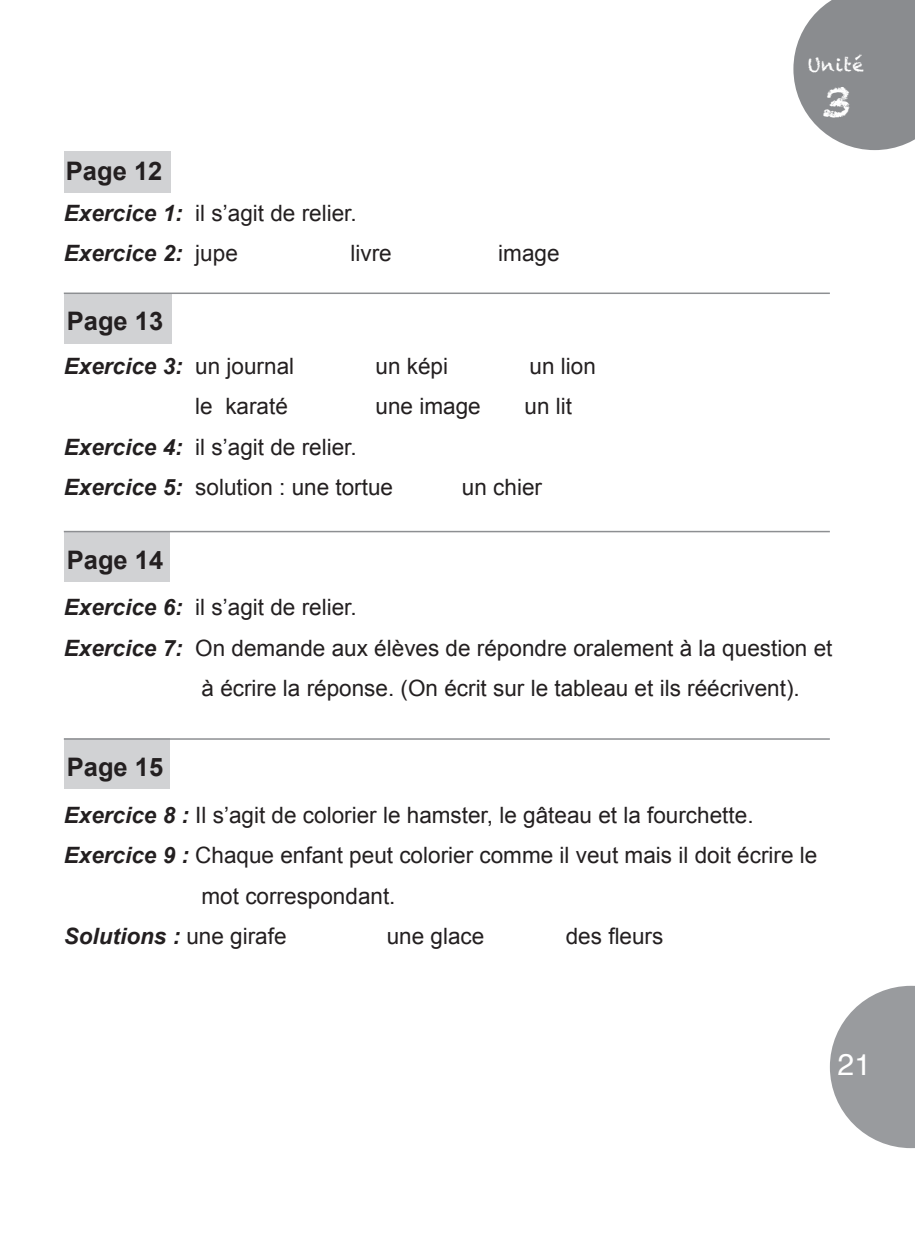
<style>
.page{position:relative;width:915px;height:1234px;background:#fff}
.page>*{position:absolute;margin:0;border:0;box-sizing:border-box;transform-origin:0 0}
.t1{font:42.6px "Chalkduster";color:#fff}
.t2{font:30px "Helvetica";color:#fff}
.t3{font:700 25.5px "Arial";color:#231f20}
.t4{font:22.5px "Arial";color:#231f20}
.t5{font:italic 700 22.5px "Arial";color:#231f20}
.t6{font:18px "Chalkduster";letter-spacing:.045em;color:#fff}
.s1{font-weight:700;font-style:italic}
.s2{font-weight:400;font-style:normal}
</style>
<div class="page">
<svg style="left:793px;top:0;width:121px;height:150px;background:#999b9d"></svg>
<svg style="left:829px;top:985px;width:85px;height:162px"></svg>
<div style="left:64px;top:293px;width:107px;height:50px;background:#d1d2d4"></div>
<div style="left:64px;top:531px;width:105px;height:50px;background:#d1d2d4"></div>
<div style="left:64px;top:738px;width:105px;height:50px;background:#d1d2d4"></div>
<div style="left:64px;top:151px;width:106px;height:42px;background:#d1d2d4"></div>
<hr style="left:64px;top:292px;width:765px;height:2px;background:#8d8f92">
<hr style="left:64px;top:530px;width:765px;height:2px;background:#8d8f92">
<hr style="left:64px;top:738px;width:765px;height:1px;background:#8d8f92">
<p class="t3" style="left:66px;top:154px;width:98px">Page 12</p>
<p class="t4" style="left:64px;top:198px;width:294px"><span class="s1">Exercice 1:</span> il s’agit de relier.</p>
<p class="t5" style="left:64px;top:238px;width:175px">Exercice 2: <span class="s2">jupe</span></p>
<p class="t4" style="left:350px;top:238px;width:43px">livre</p>
<p class="t4" style="left:498px;top:238px;width:63px">image</p>
<p class="t3" style="left:67px;top:304px;width:98px">Page 13</p>
<p class="t5" style="left:64px;top:351px;width:232px">Exercice 3: <span class="s2">un journal</span></p>
<p class="t4" style="left:375px;top:351px;width:74px">un képi</p>
<p class="t4" style="left:529px;top:351px;width:68px">un lion</p>
<p class="t4" style="left:195px;top:391px;width:94px">le karaté</p>
<p class="t4" style="left:375px;top:391px;width:107px">une image</p>
<p class="t4" style="left:524px;top:391px;width:49px">un lit</p>
<p class="t4" style="left:64px;top:432px;width:294px"><span class="s1">Exercice 4:</span> il s’agit de relier.</p>
<p class="t4" style="left:64px;top:472px;width:330px"><span class="s1">Exercice 5:</span> solution : une tortue</p>
<p class="t4" style="left:462px;top:472px;width:82px">un chier</p>
<p class="t3" style="left:67px;top:542px;width:98px">Page 14</p>
<p class="t6" style="left:807px;top:54px;width:58px">Unité</p>
<p class="t1" style="left:821px;top:77px;width:31px">3</p>
<p class="t4" style="left:64px;top:592px;width:294px"><span class="s1">Exercice 6:</span> il s’agit de relier.</p>
<p class="t4" style="left:64px;top:633px;width:769px"><span class="s1">Exercice 7:</span> On demande aux élèves de répondre oralement à la question et</p>
<p class="t4" style="left:201px;top:673px;width:599px">à écrire la réponse. (On écrit sur le tableau et ils réécrivent).</p>
<p class="t3" style="left:67px;top:750px;width:98px">Page 15</p>
<p class="t4" style="left:64px;top:799px;width:691px"><span class="s1">Exercice 8 :</span> Il s’agit de colorier le hamster, le gâteau et la fourchette.</p>
<p class="t4" style="left:64px;top:840px;width:754px"><span class="s1">Exercice 9 :</span> Chaque enfant peut colorier comme il veut mais il doit écrire le</p>
<p class="t4" style="left:201px;top:880px;width:195px">mot correspondant.</p>
<p class="t5" style="left:64px;top:921px;width:224px">Solutions : <span class="s2">une girafe</span></p>
<p class="t4" style="left:386px;top:921px;width:99px">une glace</p>
<p class="t4" style="left:565px;top:921px;width:99px">des fleurs</p>
<h2 class="t2" style="left:837px;top:1041px;width:35px">21</h2>
</div>
